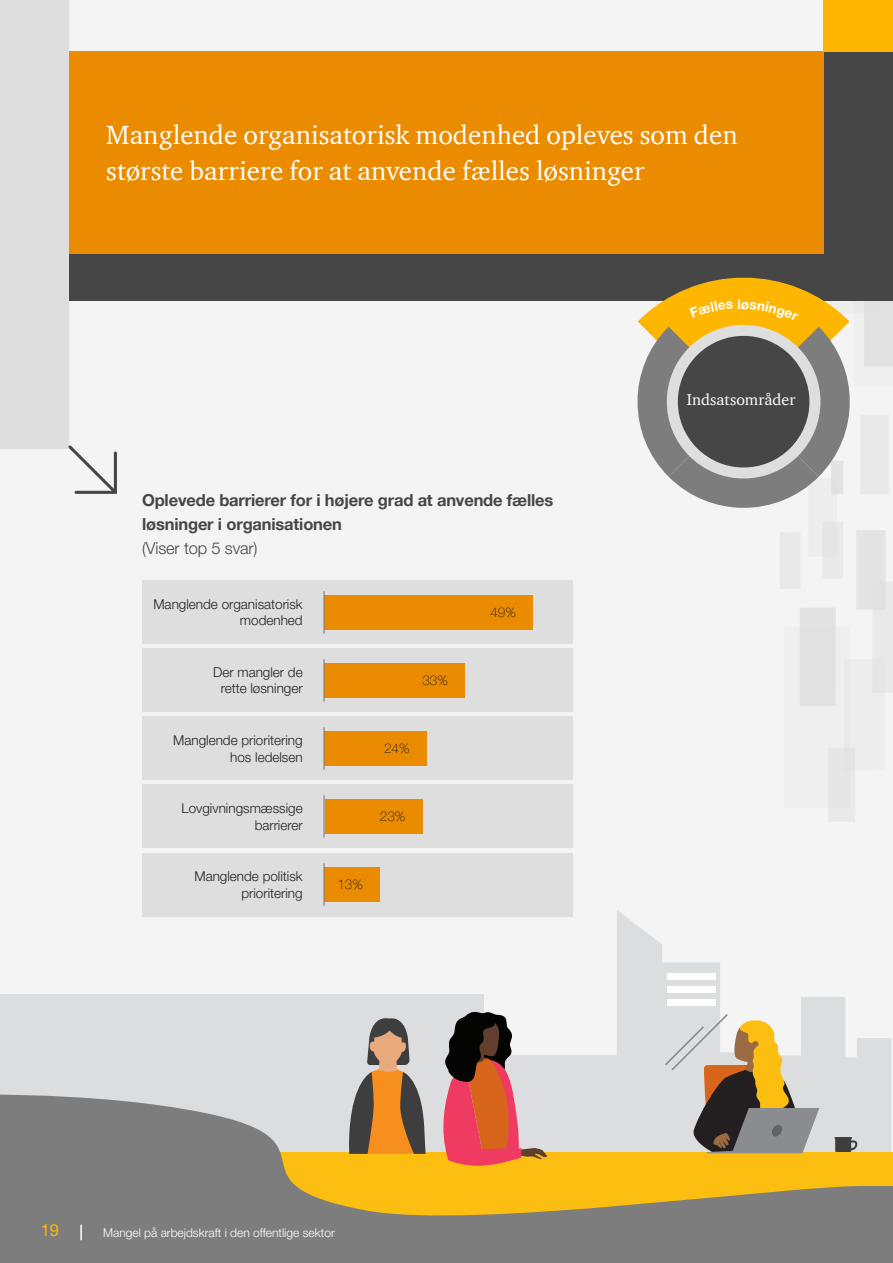
<style>
.page{position:relative;width:893px;height:1263px;background:#fff}
.page>*{position:absolute;margin:0;border:0;box-sizing:border-box;transform-origin:0 0}
.Rubrik{font:27px/36px "ITC Charter Com";color:#fff}
.Rubrik-2{font:700 16.5px/24px "Helvetica Neue LT Pro";letter-spacing:-.01em;color:#464646}
.Rubrik-3{font:300 16.5px "Helvetica Neue LT Pro";letter-spacing:-.01em;color:#464646}
.t1{font:16.5px "Helvetica Neue LT Pro";color:#ffb600}
.t2{font:15.9px "ITC Charter Com";color:#fff}
.t3{font:700 13.65px "Helvetica Neue LT Pro";color:#fff}
.t4{font:300 13.5px/16.5px "Helvetica Neue LT Pro";color:#231f20;text-align:right}
.t5{font:100 13.5px "Helvetica Neue LT Pro";color:#231f20}
.t6{font:300 12px "Helvetica Neue LT Pro";color:#fff}
</style>
<div class="page">
<div style="left:0;top:296px;width:893px;height:933px;background:#f4f4f4"></div>
<div style="left:853px;top:104px;width:40px;height:282px;background:#efefef"></div>
<div style="left:784px;top:627px;width:66px;height:181px;background:#efefef"></div>
<div style="left:808px;top:478px;width:29px;height:79px;background:#ededed"></div>
<div style="left:864px;top:258px;width:29px;height:108px;background:#dedede"></div>
<div style="left:823px;top:160px;width:56px;height:153px;background:#dedede"></div>
<div style="left:860px;top:415px;width:29px;height:79px;background:#e9e9e9"></div>
<div style="left:856px;top:530px;width:29px;height:80px;background:#dedede"></div>
<div style="left:872px;top:581px;width:21px;height:112px;background:#e9e9e9"></div>
<div style="left:844px;top:659px;width:41px;height:111px;background:#ededed"></div>
<div style="left:828px;top:748px;width:27px;height:74px;background:#e6e6e6"></div>
<div style="left:800px;top:608px;width:36px;height:98px;background:#dedede"></div>
<div style="left:822px;top:522px;width:21px;height:57px;background:#e9e9e9"></div>
<div style="left:780px;top:532px;width:20px;height:57px;background:#e9e9e9"></div>
<svg style="left:547px;top:997px;width:344px;height:72px"></svg>
<div style="left:0;top:994px;width:484px;height:77px;background:#dcdddf"></div>
<svg style="left:617px;top:910px;width:202px;height:159px"></svg>
<svg style="left:367px;top:1018px;width:43px;height:51px"></svg>
<svg style="left:445px;top:1011px;width:102px;height:58px"></svg>
<div style="left:57px;top:0;width:767px;height:106px;background:#f4f4f4"></div>
<div style="left:64px;top:51px;width:829px;height:249px;background:#464646"></div>
<div style="left:66px;top:51px;width:758px;height:203px;background:#eb8c00"></div>
<div style="left:0;top:0;width:68px;height:449px;background:#dedede"></div>
<svg style="left:0;top:1069px;width:893px;height:194px;background:#ad9b7b"></svg>
<svg style="left:68px;top:445px;width:49px;height:49px"></svg>
<div style="left:824px;top:0;width:69px;height:51px;background:#ffb600"></div>
<div style="left:142px;top:580px;width:431px;height:64px;background:#dedede"></div>
<div style="left:325px;top:595px;width:208px;height:34px;background:#eb8c00"></div>
<div style="left:142px;top:648px;width:431px;height:64px;background:#dedede"></div>
<div style="left:142px;top:784px;width:431px;height:64px;background:#dedede"></div>
<div style="left:325px;top:663px;width:140px;height:34px;background:#eb8c00"></div>
<div style="left:325px;top:799px;width:97px;height:34px;background:#eb8c00"></div>
<div style="left:142px;top:716px;width:431px;height:64px;background:#dedede"></div>
<div style="left:142px;top:853px;width:431px;height:63px;background:#dedede"></div>
<div style="left:325px;top:731px;width:102px;height:34px;background:#eb8c00"></div>
<div style="left:325px;top:867px;width:55px;height:34px;background:#eb8c00"></div>
<hr style="left:323px;top:591px;width:2px;height:43px;background:#7d7d7d">
<hr style="left:323px;top:659px;width:2px;height:43px;background:#7d7d7d">
<hr style="left:323px;top:795px;width:2px;height:43px;background:#7d7d7d">
<hr style="left:323px;top:727px;width:2px;height:43px;background:#7d7d7d">
<hr style="left:323px;top:863px;width:2px;height:43px;background:#7d7d7d">
<svg style="left:80px;top:1224px;width:2px;height:16px"></svg>
<svg style="left:627px;top:277px;width:233px;height:231px"></svg>
<p class="Rubrik" style="left:106px;top:117px;width:633px">Manglende organisatorisk modenhed opleves som den største barriere for at anvende fælles løsninger</p>
<p class="t3" style="left:737px;top:295px;width:5px">l</p>
<p class="Rubrik-2" style="left:142px;top:487px;width:413px">Oplevede barrierer for i højere grad at anvende fælles løsninger i organisationen</p>
<p class="Rubrik-3" style="left:142px;top:538px;width:117px">(Viser top 5 svar)</p>
<p class="t4" style="left:153px;top:596px;width:151px">Manglende organisatorisk modenhed</p>
<p class="t5" style="left:490px;top:604px;width:27px">49%</p>
<p class="t4" style="left:213px;top:664px;width:91px;text-align:center">Der mangler de rette løsninger</p>
<p class="t4" style="left:173px;top:732px;width:131px">Manglende prioritering hos ledelsen</p>
<p class="t4" style="left:181px;top:800px;width:123px">Lovgivningsmæssige barrierer</p>
<p class="t4" style="left:194px;top:868px;width:110px">Manglende politisk prioritering</p>
<p class="t5" style="left:422px;top:672px;width:27px">33%</p>
<p class="t5" style="left:384px;top:740px;width:27px">24%</p>
<p class="t5" style="left:380px;top:808px;width:27px">23%</p>
<p class="t5" style="left:337px;top:876px;width:27px">13%</p>
<p class="t1" style="left:41px;top:1220px;width:20px">19</p>
<p class="t6" style="left:103px;top:1225px;width:233px">Mangel på arbejdskraft i den offentlige sektor</p>
<p class="t2" style="left:687px;top:390px;width:110px">Indsatsområder</p>
</div>
